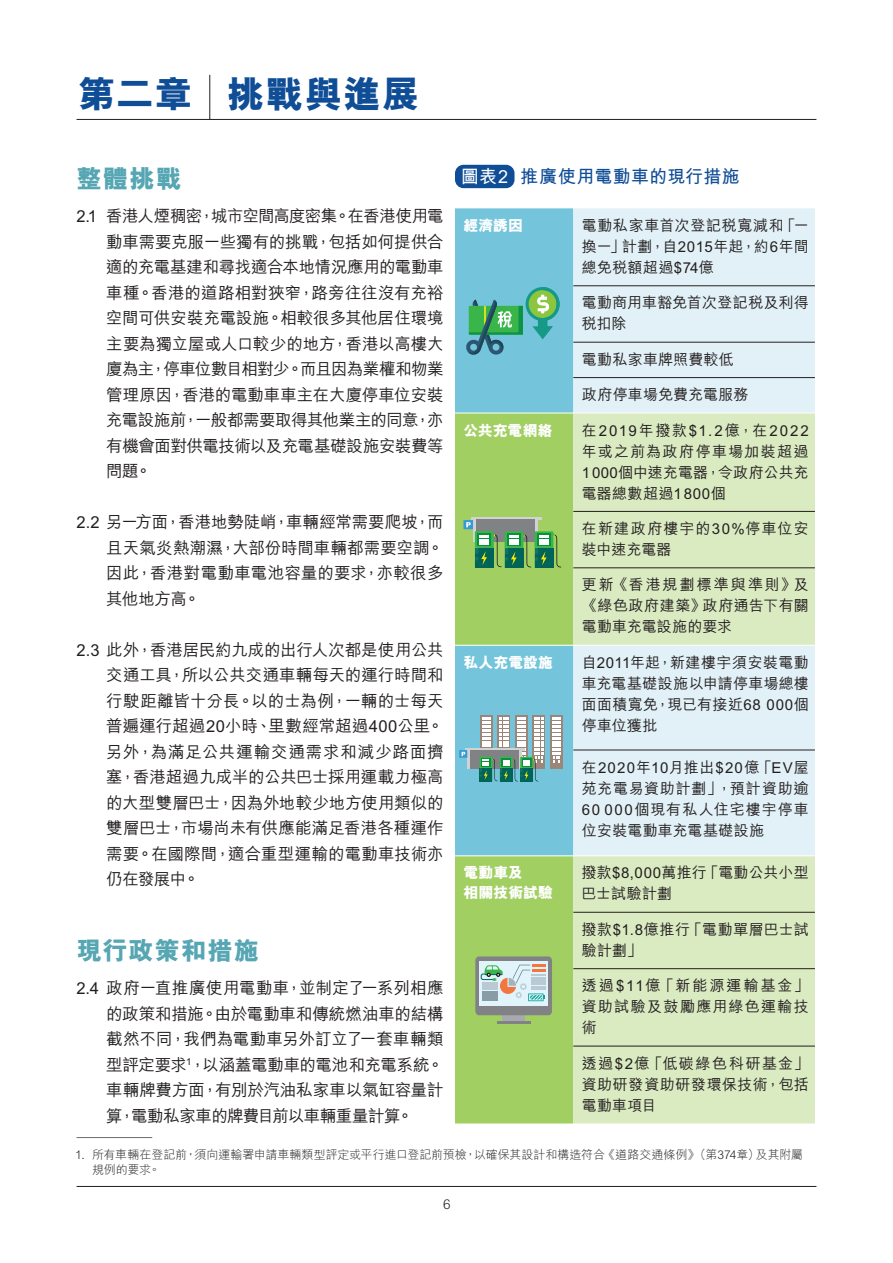
<style>
.page{position:relative;width:893px;height:1263px;background:#fff}
.page>*{position:absolute;margin:0;border:0;box-sizing:border-box;transform-origin:0 0}
.t1{font:800 37.5px "M Hei HK";letter-spacing:.035em;color:#0f4d96}
.t2{font:800 25.5px "M Hei HK";letter-spacing:.035em;color:#56a6b4}
.t3{font:700 18px "M Hei HK";letter-spacing:.015em;color:#0f4d96}
.t4{font:500 16.5px/25.5px "M Hei HK";letter-spacing:-.01em;color:#231f20;text-align:justify}
.t5{font:500 15px/21px "M Hei HK";letter-spacing:.035em;color:#231f20;text-align:justify}
.t6{font:500 15px/21px "M Hei HK";letter-spacing:.015em;color:#231f20}
.t7{font:800 15px/19.5px "M Hei HK";letter-spacing:-.005em;color:#fff}
.t8{font:500 15px/21px "M Hei HK";letter-spacing:.075em;color:#231f20}
.t9{font:500 15px/21px "M Hei HK";letter-spacing:.005em;color:#231f20}
.t10{font:300 13.5px "M Hei HK";color:#231f20}
.t11{font:300 12px/15px "M Hei HK";letter-spacing:-.01em;color:#231f20}
.s1{color:#fff}
</style>
<div class="page">
<hr style="left:77px;top:1186px;width:739px;height:1px;background:#231f20">
<hr style="left:77px;top:119px;width:739px;height:1px;background:#231f20">
<hr style="left:209px;top:75px;width:1px;height:45px;background:#231f20">
<div style="left:455px;top:165px;width:59px;height:23px;background:#0f4d96;border-radius:9px"></div>
<div style="left:455px;top:208px;width:118px;height:205px;background:#74c5dc"></div>
<div style="left:573px;top:208px;width:242px;height:205px;background:#e2f1f7"></div>
<svg style="left:455px;top:414px;width:118px;height:709px;background:#95cc84"></svg>
<svg style="left:573px;top:414px;width:242px;height:709px;background:#dbebd0"></svg>
<hr style="left:573px;top:285px;width:242px;height:1px;background:#231f20">
<hr style="left:573px;top:342px;width:242px;height:1px;background:#231f20">
<hr style="left:573px;top:377px;width:242px;height:1px;background:#231f20">
<hr style="left:573px;top:511px;width:242px;height:1px;background:#231f20">
<hr style="left:573px;top:567px;width:242px;height:1px;background:#231f20">
<hr style="left:573px;top:750px;width:242px;height:1px;background:#231f20">
<hr style="left:573px;top:968px;width:242px;height:1px;background:#231f20">
<hr style="left:573px;top:1046px;width:242px;height:1px;background:#231f20">
<hr style="left:455px;top:645px;width:118px;height:1px;background:#fff">
<hr style="left:573px;top:645px;width:242px;height:1px;background:#fff">
<hr style="left:455px;top:855px;width:118px;height:1px;background:#fff">
<hr style="left:573px;top:855px;width:242px;height:1px;background:#fff">
<hr style="left:573px;top:912px;width:242px;height:1px;background:#231f20">
<hr style="left:471px;top:517px;width:70px;height:3px;background:#d1d2d4">
<div style="left:476px;top:520px;width:60px;height:22px;background:#808285"></div>
<hr style="left:473px;top:519px;width:3px;height:23px;background:#d1d2d4">
<hr style="left:535px;top:519px;width:3px;height:23px;background:#d1d2d4">
<div style="left:463px;top:520px;width:10px;height:9px;background:#359bd6"></div>
<svg style="left:466px;top:522px;width:95px;height:46px"></svg>
<div style="left:550px;top:715px;width:12px;height:53px;background:#9b8679"></div>
<svg style="left:552px;top:718px;width:9px;height:44px"></svg>
<svg style="left:533px;top:715px;width:12px;height:53px"></svg>
<svg style="left:515px;top:715px;width:13px;height:3px"></svg>
<svg style="left:498px;top:715px;width:12px;height:3px"></svg>
<svg style="left:480px;top:715px;width:13px;height:3px"></svg>
<hr style="left:465px;top:748px;width:60px;height:2px;background:#d1d2d4">
<div style="left:470px;top:750px;width:51px;height:18px;background:#808285"></div>
<hr style="left:467px;top:749px;width:3px;height:19px;background:#d1d2d4">
<svg style="left:459px;top:750px;width:8px;height:8px"></svg>
<svg style="left:462px;top:752px;width:3px;height:4px"></svg>
<svg style="left:480px;top:718px;width:63px;height:64px"></svg>
<div style="left:503px;top:1014px;width:22px;height:9px;background:#a8a9ad"></div>
<svg style="left:475px;top:956px;width:77px;height:59px;background:#b1bdbc"></svg>
<hr style="left:497px;top:1022px;width:33px;height:2px;background:#808285">
<hr style="left:77px;top:1137px;width:75px;height:1px;background:#6c6d70">
<svg style="left:465px;top:287px;width:95px;height:69px;background:#60b5a3"></svg>
<h1 class="t1" style="left:78px;top:69px;width:343px">第二章 挑戰與進展</h1>
<h2 class="t2" style="left:77px;top:162px;width:106px">整體挑戰</h2>
<p class="t4" style="left:106px;top:202px;width:339px;text-indent:-30px">2.1 香港人煙稠密，城市空間高度密集。在香港使用電動車需要克服一些獨有的挑戰，包括如何提供合適的充電基建和尋找適合本地情況應用的電動車車種。香港的道路相對狹窄，路旁往往沒有充裕空間可供安裝充電設施。相較很多其他居住環境主要為獨立屋或人口較少的地方，香港以高樓大廈為主，停車位數目相對少。而且因為業權和物業管理原因，香港的電動車車主在大廈停車位安裝充電設施前，一般都需要取得其他業主的同意，亦有機會面對供電技術以及充電基礎設施安裝費等問題。</p>
<p class="t4" style="left:106px;top:508px;width:339px;text-indent:-30px">2.2 另一方面，香港地勢陡峭，車輛經常需要爬坡，而且天氣炎熱潮濕，大部份時間車輛都需要空調。因此，香港對電動車電池容量的要求，亦較很多其他地方高。</p>
<p class="t4" style="left:106px;top:636px;width:339px;text-indent:-30px">2.3 此外，香港居民約九成的出行人次都是使用公共交通工具，所以公共交通車輛每天的運行時間和行駛距離皆十分長。以的士為例，一輛的士每天普遍運行超過20小時、里數經常超過400公里。另外，為滿足公共運輸交通需求和減少路面擠塞，香港超過九成半的公共巴士採用運載力極高的大型雙層巴士，因為外地較少地方使用類似的雙層巴士，市場尚未有供應能滿足香港各種運作需要。在國際間，適合重型運輸的電動車技術亦仍在發展中。</p>
<p class="t3" style="left:461px;top:163px;width:280px"><span class="s1">圖表2</span> 推廣使用電動車的現行措施</p>
<p class="t7" style="left:463px;top:216px;width:61px">經濟誘因</p>
<p class="t5" style="left:582px;top:214px;width:229px">電動私家車首次登記稅寬減和「一換一」計劃，自2015年起，約6年間總免稅額超過$74億</p>
<p class="t9" style="left:582px;top:291px;width:229px">電動商用車豁免首次登記稅及利得稅扣除</p>
<p class="t6" style="left:582px;top:348px;width:154px">電動私家車牌照費較低</p>
<p class="t6" style="left:582px;top:383px;width:168px">政府停車場免費充電服務</p>
<p class="t7" style="left:463px;top:420px;width:91px">公共充電網絡</p>
<p class="t5" style="left:582px;top:418px;width:229px">在2019年撥款$1.2億，在2022年或之前為政府停車場加裝超過1000個中速充電器，令政府公共充電器總數超過1800個</p>
<p class="t8" style="left:582px;top:517px;width:229px">在新建政府樓宇的30%停車位安裝中速充電器</p>
<p class="t5" style="left:582px;top:573px;width:229px">更新《香港規劃標準與準則》及《綠色政府建築》政府通告下有關電動車充電設施的要求</p>
<p class="t7" style="left:463px;top:653px;width:91px">私人充電設施</p>
<p class="t5" style="left:582px;top:651px;width:229px">自2011年起，新建樓宇須安裝電動車充電基礎設施以申請停車場總樓面面積寬免，現已有接近68 000個停車位獲批</p>
<p class="t5" style="left:582px;top:755px;width:229px">在2020年10月推出$20億「EV屋苑充電易資助計劃」，預計資助逾60 000個現有私人住宅樓宇停車位安裝電動車充電基礎設施</p>
<p class="t7" style="left:463px;top:863px;width:91px">電動車及<br>相關技術試驗</p>
<p class="t6" style="left:582px;top:861px;width:229px">撥款$8,000萬推行「電動公共小型巴士試驗計劃</p>
<p class="t5" style="left:582px;top:918px;width:229px">撥款$1.8億推行「電動單層巴士試驗計劃」</p>
<p class="t5" style="left:582px;top:974px;width:229px">透過$11億「新能源運輸基金」資助試驗及鼓勵應用綠色運輸技術</p>
<p class="t5" style="left:582px;top:1051px;width:229px">透過$2億「低碳綠色科研基金」資助研發資助研發環保技術，包括電動車項目</p>
<p class="t11" style="left:92px;top:1146px;width:713px;text-indent:-17px">1. 所有車輛在登記前，須向運輸署申請車輛類型評定或平行進口登記前預檢，以確保其設計和構造符合《道路交通條例》（第374章）及其附屬規例的要求。</p>
<h2 class="t2" style="left:77px;top:934px;width:184px">現行政策和措施</h2>
<p class="t4" style="left:106px;top:974px;width:339px;text-indent:-30px">2.4 政府一直推廣使用電動車，並制定了一系列相應的政策和措施。由於電動車和傳統燃油車的結構截然不同，我們為電動車另外訂立了一套車輛類型評定要求<sup>1</sup>，以涵蓋電動車的電池和充電系統。車輛牌費方面，有別於汽油私家車以氣缸容量計算，電動私家車的牌費目前以車輛重量計算。</p>
<p class="t10" style="left:443px;top:1194px;width:9px">6</p>
</div>
